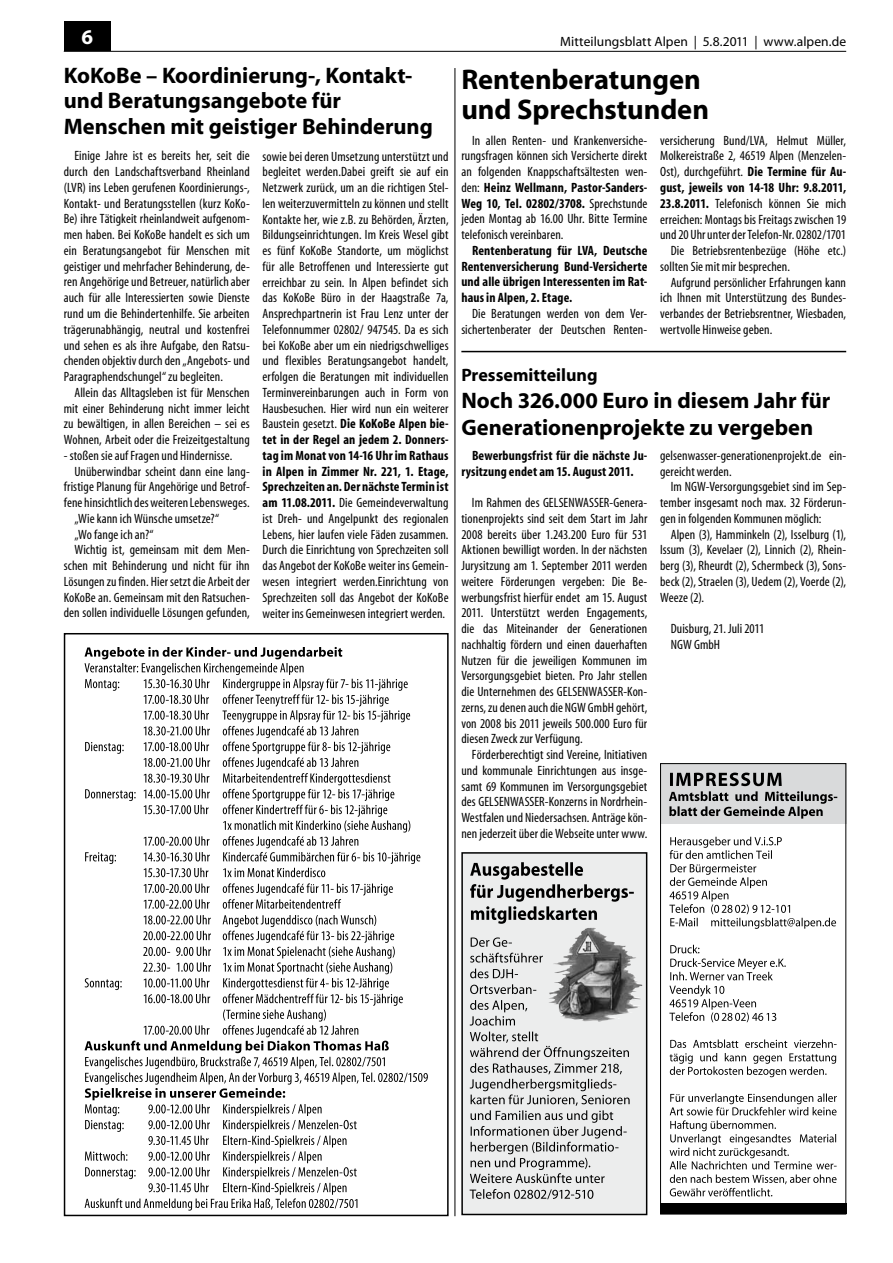
<style>
.page{position:relative;width:893px;height:1263px;background:#fff}
.page>*{position:absolute;margin:0;border:0;box-sizing:border-box;transform-origin:0 0}
.t1{font:700 28.5px/30px "Myriad";letter-spacing:-.005em;color:#000}
.t2{font:700 22.5px/25.5px "Myriad";color:#000}
.t3{font:700 21px "Myriad";color:#fff}
.t4{font:700 18px "Myriad";color:#000}
.t5{font:condensed 13.5px/15.8px "Myriad";letter-spacing:.005em;color:#000;text-align:justify}
.t6{font:700 condensed 13.5px/15.8px "Myriad";letter-spacing:.01em;color:#000;text-align:justify}
.t7{font:13.5px "Myriad";letter-spacing:.005em;color:#000}
.s1{font-weight:700}
</style>
<div class="page">
<div style="left:64px;top:21px;width:47px;height:30px;background:#000"></div>
<hr style="left:64px;top:51px;width:782px;height:1px;background:#000">
<div style="left:660px;top:764px;width:186px;height:60px;background:#d9dadb"></div>
<svg style="left:669px;top:772px;width:168px;height:47px"></svg>
<div style="left:660px;top:1203px;width:186px;height:11px;background:#000"></div>
<div style="left:660px;top:763px;width:186px;height:451px;border:1px solid #000"></div>
<svg style="left:669px;top:837px;width:167px;height:92px"></svg>
<svg style="left:669px;top:945px;width:117px;height:77px"></svg>
<svg style="left:670px;top:1039px;width:167px;height:38px"></svg>
<svg style="left:670px;top:1093px;width:167px;height:103px"></svg>
<svg style="left:464px;top:855px;width:180px;height:357px;background:#d4d5d5"></svg>
<div style="left:461px;top:852px;width:186px;height:363px;border:2px solid #000"></div>
<img style="left:549px;top:927px;width:44px;height:71px">
<svg style="left:470px;top:862px;width:164px;height:62px;background:#b4b5b5"></svg>
<svg style="left:470px;top:1189px;width:123px;height:10px"></svg>
<svg style="left:470px;top:1031px;width:160px;height:152px;background:#c8c9c9"></svg>
<svg style="left:470px;top:1000px;width:57px;height:25px"></svg>
<svg style="left:470px;top:984px;width:66px;height:10px"></svg>
<svg style="left:470px;top:968px;width:48px;height:10px"></svg>
<svg style="left:470px;top:953px;width:73px;height:9px"></svg>
<svg style="left:471px;top:937px;width:41px;height:10px"></svg>
<div style="left:64px;top:633px;width:385px;height:583px;border:2px solid #000"></div>
<svg style="left:85px;top:915px;width:343px;height:295px"></svg>
<svg style="left:144px;top:883px;width:249px;height:26px"></svg>
<svg style="left:85px;top:647px;width:335px;height:230px"></svg>
<hr style="left:461px;top:351px;width:385px;height:1px;background:#000">
<hr style="left:455px;top:68px;width:1px;height:1148px;background:#000">
<h3 class="t3" style="left:81px;top:26px;width:13px">6</h3>
<p class="t7" style="left:560px;top:35px;width:287px">Mitteilungsblatt Alpen | 5.8.2011 | www.alpen.de</p>
<h2 class="t2" style="left:64px;top:63px;width:371px">KoKoBe – Koordinierung-, Kontakt&shy;und Beratungsangebote für<br>Menschen mit geistiger Behinderung</h2>
<h1 class="t1" style="left:461px;top:66px;width:249px">Rentenberatungen und Sprechstunden</h1>
<p class="t5" style="left:461px;top:133px;width:188px;text-indent:11px">In allen Renten- und Krankenversiche&shy;rungsfragen können sich Versicherte direkt an folgenden Knappschaftsältesten wen&shy;den: <span class="s1">Heinz Wellmann, Pastor-Sanders-Weg 10, Tel. 02802/3708.</span> Sprechstunde jeden Montag ab 16.00 Uhr. Bitte Termine telefonisch vereinbaren.</p>
<p class="t6" style="left:461px;top:243px;width:188px;text-indent:11px">Rentenberatung für LVA, Deutsche Rentenversicherung Bund-Versicherte und alle übrigen Interessenten im Rat&shy;haus in Alpen, 2. Etage.</p>
<p class="t5" style="left:461px;top:306px;width:188px;text-align:right">Die Beratungen werden von dem Ver&shy;sichertenberater der Deutschen Renten-</p>
<p class="t5" style="left:660px;top:133px;width:187px">versicherung Bund/LVA, Helmut Müller,</p>
<p class="t5" style="left:660px;top:149px;width:188px">Molkereistraße 2, 46519 Alpen (Menzelen-</p>
<p class="t5" style="left:660px;top:164px;width:188px">Ost), durchgeführt. <span class="s1">Die Termine für Au-</span></p>
<p class="t6" style="left:660px;top:180px;width:188px">gust, jeweils von 14-18 Uhr: 9.8.2011,</p>
<p class="t5" style="left:660px;top:196px;width:187px"><span class="s1">23.8.2011.</span> Telefonisch können Sie mich</p>
<p class="t5" style="left:660px;top:212px;width:188px">erreichen: Montags bis Freitags zwischen 19</p>
<p class="t5" style="left:660px;top:227px;width:187px">und 20 Uhr unter der Telefon-Nr. 02802/1701</p>
<p class="t5" style="left:671px;top:243px;width:177px">Die Betriebsrentenbezüge (Höhe etc.)</p>
<p class="t5" style="left:660px;top:259px;width:131px">sollten Sie mit mir besprechen.</p>
<p class="t5" style="left:671px;top:275px;width:177px">Aufgrund persönlicher Erfahrungen kann</p>
<p class="t5" style="left:660px;top:291px;width:188px">ich Ihnen mit Unterstützung des Bundes-</p>
<p class="t5" style="left:660px;top:306px;width:188px">verbandes der Betriebsrentner, Wiesbaden,</p>
<p class="t5" style="left:660px;top:322px;width:114px">wertvolle Hinweise geben.</p>
<p class="t5" style="left:64px;top:149px;width:188px;text-indent:11px">Einige Jahre ist es bereits her, seit die durch den Landschaftsverband Rheinland (LVR) ins Leben gerufenen Koordinierungs-, Kontakt- und Beratungsstellen (kurz KoKo-Be) ihre Tätigkeit rheinlandweit aufgenom&shy;men haben. Bei KoKoBe handelt es sich um ein Beratungsangebot für Menschen mit geistiger und mehrfacher Behinderung, de&shy;ren Angehörige und Betreuer, natürlich aber auch für alle Interessierten sowie Dienste rund um die Behindertenhilfe. Sie arbeiten trägerunabhängig, neutral und kostenfrei und sehen es als ihre Aufgabe, den Ratsu&shy;chenden objektiv durch den „Angebots- und Paragraphendschungel“ zu begleiten.</p>
<p class="t5" style="left:64px;top:385px;width:188px;text-indent:11px">Allein das Alltagsleben ist für Menschen mit einer Behinderung nicht immer leicht zu bewältigen, in allen Bereichen – sei es Wohnen, Arbeit oder die Freizeitgestaltung</p>
<p class="t5" style="left:64px;top:448px;width:170px">- stoßen sie auf Fragen und Hindernisse.</p>
<p class="t5" style="left:74px;top:464px;width:177px">Unüberwindbar scheint dann eine lang-</p>
<p class="t5" style="left:64px;top:480px;width:188px">fristige Planung für Angehörige und Betrof-</p>
<p class="t5" style="left:64px;top:495px;width:188px">fene hinsichtlich des weiteren Lebensweges.</p>
<p class="t5" style="left:74px;top:511px;width:146px">„Wie kann ich Wünsche umsetze?“</p>
<p class="t5" style="left:74px;top:527px;width:81px">„Wo fange ich an?“</p>
<p class="t5" style="left:74px;top:543px;width:177px">Wichtig ist, gemeinsam mit dem Men-</p>
<p class="t5" style="left:64px;top:558px;width:187px">schen mit Behinderung und nicht für ihn</p>
<p class="t5" style="left:64px;top:574px;width:188px">Lösungen zu finden. Hier setzt die Arbeit der</p>
<p class="t5" style="left:64px;top:590px;width:188px">KoKoBe an. Gemeinsam mit den Ratsuchen-</p>
<p class="t5" style="left:64px;top:606px;width:188px">den sollen individuelle Lösungen gefunden,</p>
<p class="t5" style="left:263px;top:149px;width:188px">sowie bei deren Umsetzung unterstützt und begleitet werden.Dabei greift sie auf ein Netzwerk zurück, um an die richtigen Stel&shy;len weiterzuvermitteln zu können und stellt Kontakte her, wie z.B. zu Behörden, Ärzten, Bildungseinrichtungen. Im Kreis Wesel gibt es fünf KoKoBe Standorte, um möglichst für alle Betroffenen und Interessierte gut erreichbar zu sein. In Alpen befindet sich das KoKoBe Büro in der Haagstraße 7a, Ansprechpartnerin ist Frau Lenz unter der Telefonnummer 02802/ 947545. Da es sich bei KoKoBe aber um ein niedrigschwelliges und flexibles Beratungsangebot handelt, erfolgen die Beratungen mit individuellen Terminvereinbarungen auch in Form von Hausbesuchen. Hier wird nun ein weiterer Baustein gesetzt. <span class="s1">Die KoKoBe Alpen bie&shy;tet in der Regel an jedem 2. Donners&shy;tag im Monat von 14-16 Uhr im Rathaus in Alpen in Zimmer Nr. 221, 1. Etage, Sprechzeiten an. Der nächste Termin ist am 11.08.2011.</span> Die Gemeindeverwaltung ist Dreh- und Angelpunkt des regionalen Lebens, hier laufen viele Fäden zusammen.<br>Durch die Einrichtung von Sprechzeiten soll das Angebot der KoKoBe weiter ins Gemein&shy;wesen integriert werden.Einrichtung von Sprechzeiten soll das Angebot der KoKoBe weiter ins Gemeinwesen integriert werden.</p>
<h3 class="t4" style="left:461px;top:365px;width:138px">Pressemitteilung</h3>
<h2 class="t2" style="left:461px;top:388px;width:371px;line-height:27px">Noch 326.000 Euro in diesem Jahr für<br>Generationenprojekte zu vergeben</h2>
<p class="t6" style="left:461px;top:448px;width:188px;text-indent:11px">Bewerbungsfrist für die nächste Ju&shy;rysitzung endet am 15. August 2011.</p>
<p class="t5" style="left:461px;top:495px;width:188px;text-indent:11px">Im Rahmen des GELSENWASSER-Genera&shy;tionenprojekts sind seit dem Start im Jahr 2008 bereits über 1.243.200 Euro für 531<br>Aktionen bewilligt worden. In der nächsten Jurysitzung am 1. September 2011 werden weitere Förderungen vergeben: Die Be&shy;werbungsfrist hierfür endet am 15. August 2011. Unterstützt werden Engagements, die das Miteinander der Generationen nachhaltig fördern und einen dauerhaften Nutzen für die jeweiligen Kommunen im Versorgungsgebiet bieten. Pro Jahr stellen die Unternehmen des GELSENWASSER-Kon&shy;zerns, zu denen auch die NGW GmbH gehört, von 2008 bis 2011 jeweils 500.000 Euro für diesen Zweck zur Verfügung.</p>
<p class="t5" style="left:461px;top:747px;width:188px;text-indent:11px">Förderberechtigt sind Vereine, Initiativen und kommunale Einrichtungen aus insge&shy;samt 69 Kommunen im Versorgungsgebiet des GELSENWASSER-Konzerns in Nordrhein-Westfalen und Niedersachsen. Anträge kön&shy;nen jederzeit über die Webseite unter www.</p>
<p class="t5" style="left:660px;top:448px;width:188px">gelsenwasser-generationenprojekt.de ein&shy;gereicht werden.</p>
<p class="t5" style="left:660px;top:480px;width:188px;text-indent:11px">Im NGW-Versorgungsgebiet sind im Sep&shy;tember insgesamt noch max. 32 Förderun&shy;gen in folgenden Kommunen möglich:</p>
<p class="t5" style="left:660px;top:527px;width:188px;text-indent:11px">Alpen (3), Hamminkeln (2), Isselburg (1), Issum (3), Kevelaer (2), Linnich (2), Rhein&shy;berg (3), Rheurdt (2), Schermbeck (3), Sons&shy;beck (2), Straelen (3), Uedem (2), Voerde (2), Weeze (2).</p>
<p class="t5" style="left:671px;top:621px;width:95px">Duisburg, 21. Juli 2011<br>NGW GmbH</p>
</div>
